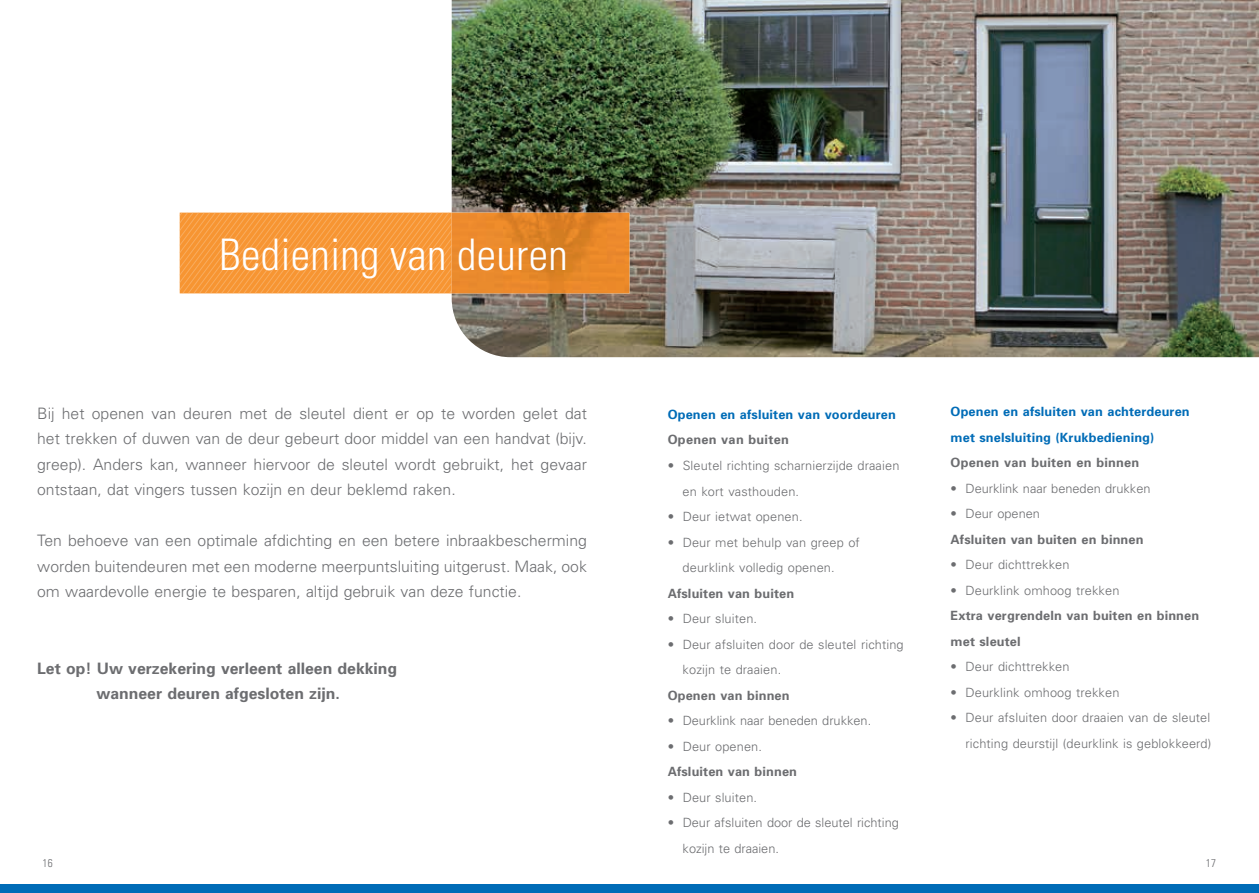
<style>
.page{position:relative;width:1259px;height:893px;background:#fff}
.page>*{position:absolute;margin:0;border:0;box-sizing:border-box;transform-origin:0 0}
.t1{font:300 condensed 43.5px "Univers";letter-spacing:.01em;color:#fff}
.t2{font:300 15.75px/25.5px "Univers";color:#6c6d70;text-align:justify}
.t3{font:700 15.75px/25.5px "Univers";color:#6c6d70;text-align:center}
.t4{font:300 12.75px/25.5px "Univers";letter-spacing:.01em;color:#6c6d70}
.t5{font:700 12.75px/25.5px "Univers";letter-spacing:.01em;color:#6c6d70}
.t6{font:700 12.75px/25.5px "Univers";letter-spacing:.01em;color:#006cb7}
.t7{font:300 condensed 11.25px "Univers";color:#6c6d70}
</style>
<div class="page">
<div style="left:0;top:884px;width:1259px;height:9px;background:#006cb7"></div>
<img style="left:452px;top:0;width:807px;height:357px">
<img style="left:604px;top:213px;width:17px;height:18px">
<img style="left:588px;top:213px;width:16px;height:18px">
<img style="left:466px;top:213px;width:122px;height:80px">
<img style="left:510px;top:213px;width:61px;height:80px">
<div style="left:583px;top:231px;width:46px;height:62px;background:#eb8929"></div>
<div style="left:460px;top:213px;width:50px;height:77px;background:#ea8a2c"></div>
<img style="left:460px;top:213px;width:33px;height:55px">
<img style="left:460px;top:213px;width:16px;height:33px">
<svg style="left:180px;top:213px;width:280px;height:80px;background:#f6993b"></svg>
<h1 class="t1" style="left:219px;top:229px;width:350px">Bediening van deuren</h1>
<p class="t2" style="left:37px;top:400px;width:551px">Bij het openen van deuren met de sleutel dient er op te worden gelet dat het trekken of duwen van de deur gebeurt door middel van een handvat (bijv. greep). Anders kan, wanneer hiervoor de sleutel wordt gebruikt, het gevaar ontstaan, dat vingers tussen kozijn en deur beklemd raken.</p>
<p class="t2" style="left:37px;top:528px;width:551px">Ten behoeve van een optimale afdichting en een betere inbraakbescherming worden buitendeuren met een moderne meerpuntsluiting uitgerust. Maak, ook om waardevolle energie te besparen, altijd gebruik van deze functie.</p>
<p class="t3" style="left:37px;top:655px;width:361px">Let op! Uw verzekering verleent alleen dekking wanneer deuren afgesloten zijn.</p>
<p class="t6" style="left:668px;top:402px;width:230px">Openen en afsluiten van voordeuren</p>
<p class="t5" style="left:668px;top:427px;width:122px">Openen van buiten</p>
<p class="t4" style="left:682px;top:453px;width:218px;text-indent:-15px">• Sleutel richting scharnierzijde draaien en kort vasthouden.</p>
<p class="t4" style="left:668px;top:504px;width:136px">• Deur ietwat openen.</p>
<p class="t4" style="left:682px;top:529px;width:179px;text-indent:-15px">• Deur met behulp van greep of deurklink volledig openen.</p>
<p class="t5" style="left:668px;top:580px;width:128px">Afsluiten van buiten</p>
<p class="t4" style="left:668px;top:606px;width:91px">• Deur sluiten.</p>
<p class="t4" style="left:682px;top:631px;width:222px;text-indent:-15px">• Deur afsluiten door de sleutel richting kozijn te draaien.</p>
<p class="t5" style="left:668px;top:682px;width:123px">Openen van binnen</p>
<p class="t4" style="left:668px;top:708px;width:205px">• Deurklink naar beneden drukken.</p>
<p class="t4" style="left:668px;top:733px;width:96px">• Deur openen.</p>
<p class="t5" style="left:668px;top:759px;width:131px">Afsluiten van binnen</p>
<p class="t4" style="left:668px;top:784px;width:91px">• Deur sluiten.</p>
<p class="t4" style="left:682px;top:810px;width:218px;text-indent:-15px">• Deur afsluiten door de sleutel richting kozijn te draaien.</p>
<p class="t6" style="left:950px;top:399px;width:241px">Openen en afsluiten van achterdeuren met snelsluiting (Krukbediening)</p>
<p class="t5" style="left:950px;top:450px;width:190px">Openen van buiten en binnen</p>
<p class="t4" style="left:950px;top:475px;width:201px">• Deurklink naar beneden drukken</p>
<p class="t4" style="left:950px;top:501px;width:91px">• Deur openen</p>
<p class="t5" style="left:950px;top:526px;width:194px">Afsluiten van buiten en binnen</p>
<p class="t4" style="left:950px;top:552px;width:120px">• Deur dichttrekken</p>
<p class="t4" style="left:950px;top:578px;width:170px">• Deurklink omhoog trekken</p>
<p class="t5" style="left:950px;top:603px;width:250px">Extra vergrendeln van buiten en binnen met sleutel</p>
<p class="t4" style="left:950px;top:654px;width:120px">• Deur dichttrekken</p>
<p class="t4" style="left:950px;top:680px;width:170px">• Deurklink omhoog trekken</p>
<p class="t4" style="left:950px;top:705px;width:262px;text-align:right">• Deur afsluiten door draaien van de sleutel richting deurstijl (deurklink is geblokkeerd)</p>
<p class="t7" style="left:43px;top:857px;width:12px">16</p>
<p class="t7" style="left:1206px;top:857px;width:12px">17</p>
</div>
